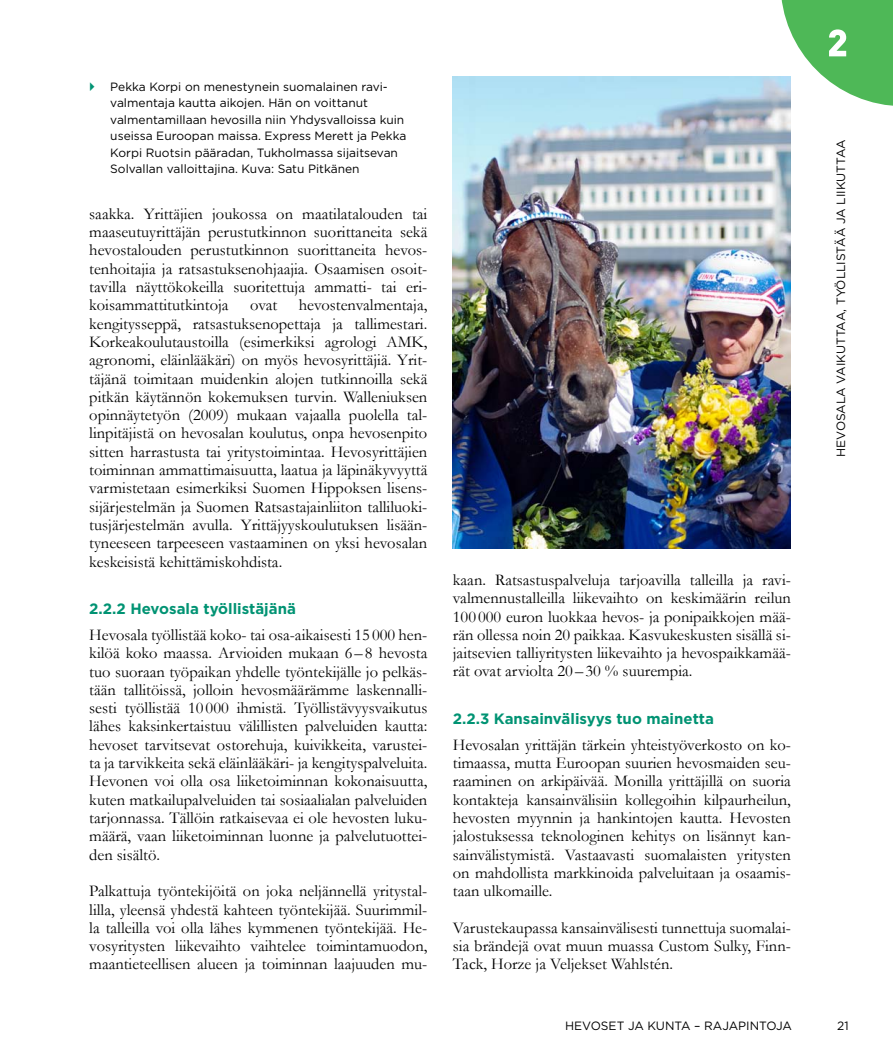
<style>
.page{position:relative;width:893px;height:1055px;background:#fff}
.page>*{position:absolute;margin:0;border:0;box-sizing:border-box;transform-origin:0 0}
.t1{font:16.5px/18.3px "Garamond";color:#000;text-align:justify}
.t2{font:700 15px "Gotham";color:#009373}
.t3{font:12px/16.5px "Gotham";color:#000}
</style>
<div class="page">
<svg style="left:781px;top:0;width:112px;height:106px"></svg>
<img style="left:453px;top:77px;width:338px;height:471px">
<p class="t3" style="left:110px;top:78px;width:298px">Pekka Korpi on menestynein suomalainen ravi&shy;valmentaja kautta aikojen. Hän on voittanut valmentamillaan hevosilla niin Yhdysvalloissa kuin useissa Euroopan maissa. Express Merett ja Pekka Korpi Ruotsin pääradan, Tukholmassa sijaitsevan Solvallan valloittajina. Kuva: Satu Pitkänen</p>
<p class="t1" style="left:89px;top:204px;width:340px">saakka. Yrittäjien joukossa on maatilatalouden tai maaseutuyrittäjän perustutkinnon suorittaneita sekä hevostalouden perustutkinnon suorittaneita hevos&shy;tenhoitajia ja ratsastuksenohjaajia. Osaamisen osoit&shy;tavilla näyttökokeilla suoritettuja ammatti- tai eri&shy;koisammattitutkintoja</p>
<p class="t1" style="left:89px;top:295px;width:340px;text-indent:209px">hevostenvalmentaja, kengitysseppä, ratsastuksenopettaja ja tallimestari.<br>Korkeakoulutaustoilla (esimerkiksi agrologi AMK, agronomi, eläinlääkäri) on myös hevosyrittäjiä. Yrit&shy;täjänä toimitaan muidenkin alojen tutkinnoilla sekä pitkän käytännön kokemuksen turvin. Walleniuksen opinnäytetyön (2009) mukaan vajaalla puolella tal&shy;linpitäjistä on hevosalan koulutus, onpa hevosenpito sitten harrastusta tai yritystoimintaa. Hevosyrittäjien toiminnan ammattimaisuutta, laatua ja läpinäkyvyyttä varmistetaan esimerkiksi Suomen Hippoksen lisens&shy;sijärjestelmän ja Suomen Ratsastajainliiton talliluoki&shy;tusjärjestelmän avulla. Yrittäjyyskoulutuksen lisään&shy;tyneeseen tarpeeseen vastaaminen on yksi hevosalan keskeisistä kehittämiskohdista.</p>
<p class="t2" style="left:89px;top:599px;width:208px">2.2.2 Hevosala työllistäjänä</p>
<p class="t1" style="left:89px;top:625px;width:340px">Hevosala työllistää koko- tai osa-aikaisesti 15 000 hen&shy;kilöä koko maassa. Arvioiden mukaan 6 – 8 hevosta tuo suoraan työpaikan yhdelle työntekijälle jo pelkäs&shy;tään tallitöissä, jolloin hevosmäärämme laskennalli&shy;sesti työllistää 10 000 ihmistä. Työllistävyysvaikutus lähes kaksinkertaistuu välillisten palveluiden kautta: hevoset tarvitsevat ostorehuja, kuivikkeita, varustei&shy;ta ja tarvikkeita sekä eläinlääkäri- ja kengityspalveluita.<br>Hevonen voi olla osa liiketoiminnan kokonaisuutta, kuten matkailupalveluiden tai sosiaalialan palveluiden tarjonnassa. Tällöin ratkaisevaa ei ole hevosten luku&shy;määrä, vaan liiketoiminnan luonne ja palvelutuottei&shy;den sisältö.</p>
<p class="t1" style="left:89px;top:881px;width:340px">Palkattuja työntekijöitä on joka neljännellä yritystal&shy;lilla, yleensä yhdestä kahteen työntekijää. Suurimmil&shy;la talleilla voi olla lähes kymmenen työntekijää. He&shy;vosyritysten liikevaihto vaihtelee toimintamuodon, maantieteellisen alueen ja toiminnan laajuuden mu-</p>
<p class="t1" style="left:250px;top:295px;width:29px">ovat</p>
<p class="t1" style="left:453px;top:570px;width:340px">kaan. Ratsastuspalveluja tarjoavilla talleilla ja ravi&shy;valmennustalleilla liikevaihto on keskimäärin reilun 100 000 euron luokkaa hevos- ja ponipaikkojen mää&shy;rän ollessa noin 20 paikkaa. Kasvukeskusten sisällä si&shy;jaitsevien talliyritysten liikevaihto ja hevospaikkamää&shy;rät ovat arviolta 20–30 % suurempia.</p>
<p class="t2" style="left:453px;top:709px;width:263px">2.2.3 Kansainvälisyys tuo mainetta</p>
<p class="t1" style="left:453px;top:735px;width:340px">Hevosalan yrittäjän tärkein yhteistyöverkosto on ko&shy;timaassa, mutta Euroopan suurien hevosmaiden seu&shy;raaminen on arkipäivää. Monilla yrittäjillä on suoria kontakteja kansainvälisiin kollegoihin kilpaurheilun, hevosten myynnin ja hankintojen kautta. Hevosten jalostuksessa teknologinen kehitys on lisännyt kan&shy;sainvälistymistä. Vastaavasti suomalaisten yritysten on mahdollista markkinoida palveluitaan ja osaamis&shy;taan ulkomaille.</p>
<p class="t1" style="left:453px;top:918px;width:340px">Varustekaupassa kansainvälisesti tunnettuja suomalai&shy;sia brändejä ovat muun muassa Custom Sulky, Finn-Tack, Horze ja Veljekset Wahlstén.</p>
<p class="t3" style="left:565px;top:1016px;width:228px">Hevoset ja kunta – rajapintoja</p>
<p class="t3" style="left:832px;top:457px;width:319px;rotate:-90deg">HEVOSALA VAIKUTTAA, TYÖLLISTÄÄ JA LIIKUTTAA</p>
<p class="t3" style="left:837px;top:1016px;width:13px">21</p>
</div>
